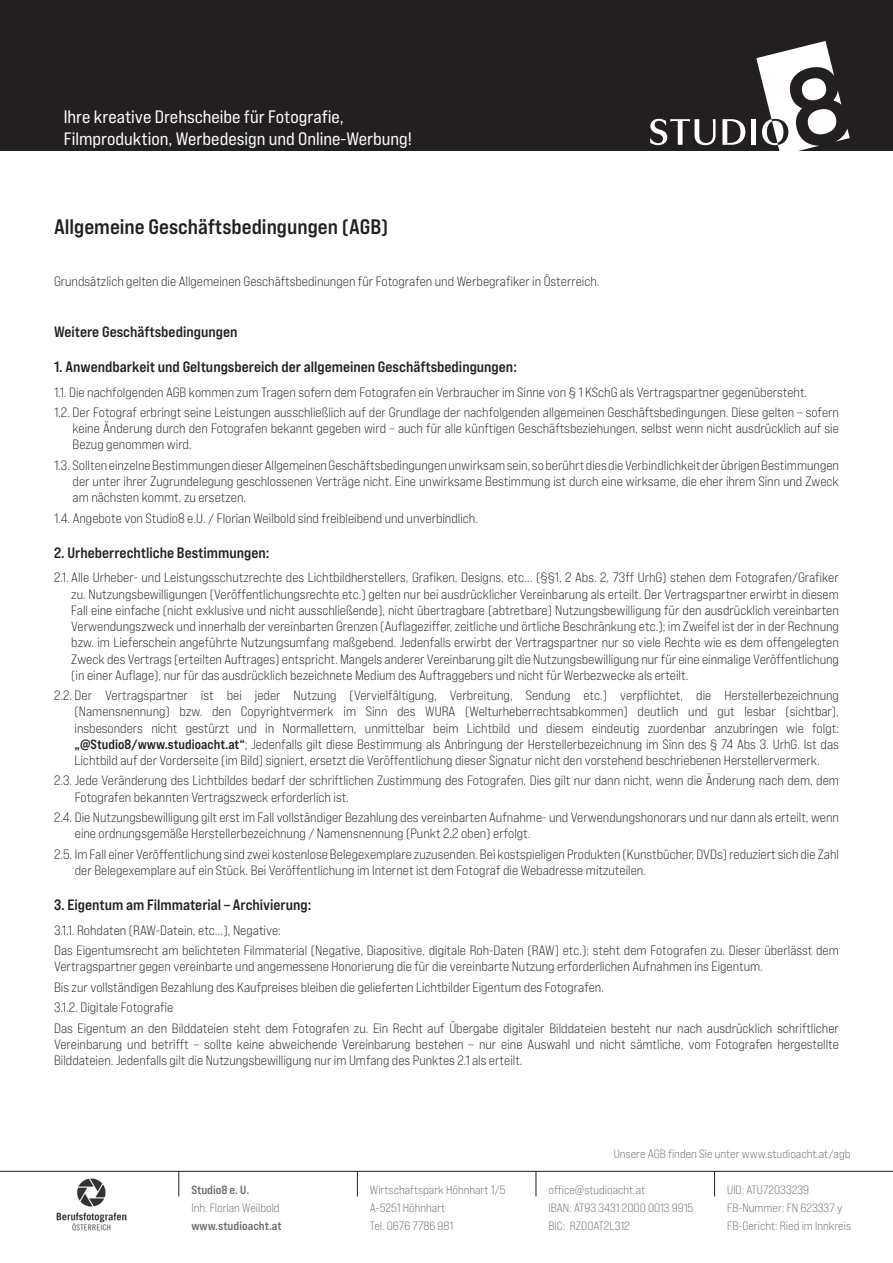
<style>
.page{position:relative;width:893px;height:1263px;background:#fff}
.page>*{position:absolute;margin:0;border:0;box-sizing:border-box;transform-origin:0 0}
.t1{font:21px "Bebas Neue Pro Exp Bd";color:#231f20}
.t2{font:18px/21.6px "Bebas Neue Pro Exp Rg";color:#fff}
.t3{font:15px "Bebas Neue Pro Exp Bd";color:#231f20}
.t4{font:13.5px/16.2px "Bebas Neue Pro Exp Bk";color:#231f20}
.t5{font:12px/18px "Bebas Neue Pro Exp Bk";color:#6c6d70}
.t6{font:12px "Bebas Neue Pro Exp Bd";color:#6c6d70}
.s1{font-family:"Bebas Neue Pro Exp Bd"}
</style>
<div class="page">
<div style="left:0;top:0;width:893px;height:150px;background:#231f20"></div>
<hr style="left:0;top:1171px;width:893px;height:1px;background:#231f20">
<svg style="left:179px;top:1171px;width:1px;height:25px"></svg>
<svg style="left:357px;top:1172px;width:1px;height:24px"></svg>
<svg style="left:536px;top:1171px;width:1px;height:25px"></svg>
<svg style="left:714px;top:1172px;width:1px;height:24px"></svg>
<svg style="left:650px;top:119px;width:66px;height:26px"></svg>
<svg style="left:722px;top:119px;width:23px;height:26px"></svg>
<div style="left:751px;top:119px;width:5px;height:26px;background:#fff"></div>
<svg style="left:756px;top:41px;width:94px;height:110px"></svg>
<img style="left:57px;top:1178px;width:70px;height:53px">
<h2 class="t2" style="left:64px;top:106px;width:350px">Ihre kreative Drehscheibe für Fotografie,<br>Filmproduktion, Werbedesign und Online-Werbung!</h2>
<h1 class="t1" style="left:54px;top:213px;width:336px">Allgemeine Geschäftsbedingungen (AGB)</h1>
<p class="t4" style="left:54px;top:273px;width:547px">Grundsätzlich gelten die Allgemeinen Geschäftsbedinungen für Fotografen und Werbegrafiker in Österreich.</p>
<p class="t3" style="left:54px;top:322px;width:185px">Weitere Geschäftsbedingungen</p>
<p class="t3" style="left:54px;top:357px;width:464px">1. Anwendbarkeit und Geltungsbereich der allgemeinen Geschäftsbedingungen:</p>
<p class="t4" style="left:54px;top:381px;width:786px;line-height:20.4px">1.1. Die nachfolgenden AGB kommen zum Tragen sofern dem Fotografen ein Verbraucher im Sinne von § 1 KSchG als Vertragspartner gegenübersteht.<br>1.2. Der Fotograf erbringt seine Leistungen ausschließlich auf der Grundlage der nachfolgenden allgemeinen Geschäftsbedingungen. Diese gelten – sofern</p>
<p class="t4" style="left:72px;top:420px;width:768px">keine Änderung durch den Fotografen bekannt gegeben wird – auch für alle künftigen Geschäftsbeziehungen, selbst wenn nicht ausdrücklich auf sie<br>Bezug genommen wird.</p>
<p class="t4" style="left:73px;top:457px;width:768px;text-align:justify;text-indent:-19px">1.3. Sollten einzelne Bestimmungen dieser Allgemeinen Geschäftsbedingungen unwirksam sein, so berührt dies die Verbindlichkeit der übrigen Bestimmungen der unter ihrer Zugrundelegung geschlossenen Verträge nicht. Eine unwirksame Bestimmung ist durch eine wirksame, die eher ihrem Sinn und Zweck am nächsten kommt, zu ersetzen.</p>
<p class="t4" style="left:54px;top:510px;width:426px">1.4. Angebote von Studio8 e.U. / Florian Weilbold sind freibleibend und unverbindlich.</p>
<p class="t3" style="left:54px;top:543px;width:217px">2. Urheberrechtliche Bestimmungen:</p>
<p class="t4" style="left:71px;top:569px;width:769px;text-align:justify;text-indent:-17px">2.1. Alle Urheber- und Leistungsschutzrechte des Lichtbildherstellers, Grafiken, Designs, etc… (§§1, 2 Abs. 2, 73ff UrhG) stehen dem Fotografen/Grafiker zu. Nutzungsbewilligungen (Veröffentlichungsrechte etc.) gelten nur bei ausdrücklicher Vereinbarung als erteilt. Der Vertragspartner erwirbt in diesem Fall eine einfache (nicht exklusive und nicht ausschließende), nicht übertragbare (abtretbare) Nutzungsbewilligung für den ausdrücklich vereinbarten Verwendungszweck und innerhalb der vereinbarten Grenzen (Auflageziffer, zeitliche und örtliche Beschränkung etc.); im Zweifel ist der in der Rechnung bzw. im Lieferschein angeführte Nutzungsumfang maßgebend. Jedenfalls erwirbt der Vertragspartner nur so viele Rechte wie es dem offengelegten Zweck des Vertrags (erteilten Auftrages) entspricht. Mangels anderer Vereinbarung gilt die Nutzungsbewilligung nur für eine einmalige Veröffentlichung (in einer Auflage), nur für das ausdrücklich bezeichnete Medium des Auftraggebers und nicht für Werbezwecke als erteilt.</p>
<p class="t4" style="left:75px;top:687px;width:766px;text-align:justify;text-indent:-21px">2.2. Der Vertragspartner ist bei jeder Nutzung (Vervielfältigung, Verbreitung, Sendung etc.) verpflichtet, die Herstellerbezeichnung (Namensnennung) bzw. den Copyrightvermerk im Sinn des WURA (Welturheberrechtsabkommen) deutlich und gut lesbar (sichtbar), insbesonders nicht gestürzt und in Normallettern, unmittelbar beim Lichtbild und diesem eindeutig zuordenbar anzubringen wie folgt: <span class="s1">„@Studio8/www.studioacht.at“</span>; Jedenfalls gilt diese Bestimmung als Anbringung der Herstellerbezeichnung im Sinn des § 74 Abs 3. UrhG. Ist das Lichtbild auf der Vorderseite (im Bild) signiert, ersetzt die Veröffentlichung dieser Signatur nicht den vorstehend beschriebenen Herstellervermerk.</p>
<p class="t4" style="left:75px;top:772px;width:766px;text-indent:-21px">2.3. Jede Veränderung des Lichtbildes bedarf der schriftlichen Zustimmung des Fotografen. Dies gilt nur dann nicht, wenn die Änderung nach dem, dem<br>Fotografen bekannten Vertragszweck erforderlich ist.</p>
<p class="t4" style="left:75px;top:809px;width:766px;text-indent:-21px">2.4. Die Nutzungsbewilligung gilt erst im Fall vollständiger Bezahlung des vereinbarten Aufnahme- und Verwendungshonorars und nur dann als erteilt, wenn eine ordnungsgemäße Herstellerbezeichnung / Namensnennung (Punkt 2.2 oben) erfolgt.</p>
<p class="t4" style="left:75px;top:846px;width:766px;text-indent:-21px">2.5. Im Fall einer Veröffentlichung sind zwei kostenlose Belegexemplare zuzusenden. Bei kostspieligen Produkten (Kunstbücher, DVDs) reduziert sich die Zahl der Belegexemplare auf ein Stück. Bei Veröffentlichung im Internet ist dem Fotograf die Webadresse mitzuteilen.</p>
<p class="t3" style="left:54px;top:895px;width:259px">3. Eigentum am Filmmaterial – Archivierung:</p>
<p class="t4" style="left:54px;top:919px;width:786px;line-height:20.4px">3.1.1. Rohdaten (RAW-Datein, etc…), Negative:<br>Das Eigentumsrecht am belichteten Filmmaterial (Negative, Diapositive, digitale Roh-Daten (RAW) etc.): steht dem Fotografen zu. Dieser überlässt dem</p>
<p class="t4" style="left:54px;top:956px;width:786px;line-height:20.4px">Vertragspartner gegen vereinbarte und angemessene Honorierung die für die vereinbarte Nutzung erforderlichen Aufnahmen ins Eigentum.<br>Bis zur vollständigen Bezahlung des Kaufpreises bleiben die gelieferten Lichtbilder Eigentum des Fotografen.<br>3.1.2. Digitale Fotografie<br>Das Eigentum an den Bilddateien steht dem Fotografen zu. Ein Recht auf Übergabe digitaler Bilddateien besteht nur nach ausdrücklich schriftlicher</p>
<p class="t4" style="left:54px;top:1036px;width:786px">Vereinbarung und betrifft – sollte keine abweichende Vereinbarung bestehen – nur eine Auswahl und nicht sämtliche, vom Fotografen hergestellte<br>Bilddateien. Jedenfalls gilt die Nutzungsbewilligung nur im Umfang des Punktes 2.1 als erteilt.</p>
<p class="t6" style="left:191px;top:1182px;width:60px">Studio8 e. U.</p>
<p class="t5" style="left:191px;top:1198px;width:90px">Inh. Florian Weilbold</p>
<p class="t6" style="left:191px;top:1218px;width:92px">www.studioacht.at</p>
<p class="t5" style="left:370px;top:1180px;width:137px">Wirtschaftspark Höhnhart 1/5<br>A-5251 Höhnhart<br>Tel. 0676 7786 981</p>
<p class="t5" style="left:614px;top:1144px;width:238px">Unsere AGB finden Sie unter www.studioacht.at/agb</p>
<p class="t5" style="left:548px;top:1180px;width:146px">office@studioacht.at<br>IBAN: AT93 3431 2000 0013 9915<br>BIC: RZOOAT2L312</p>
<p class="t5" style="left:727px;top:1180px;width:125px">UID: ATU72033239<br>FB-Nummer: FN 623337 y<br>FB-Gericht: Ried im Innkreis</p>
</div>
